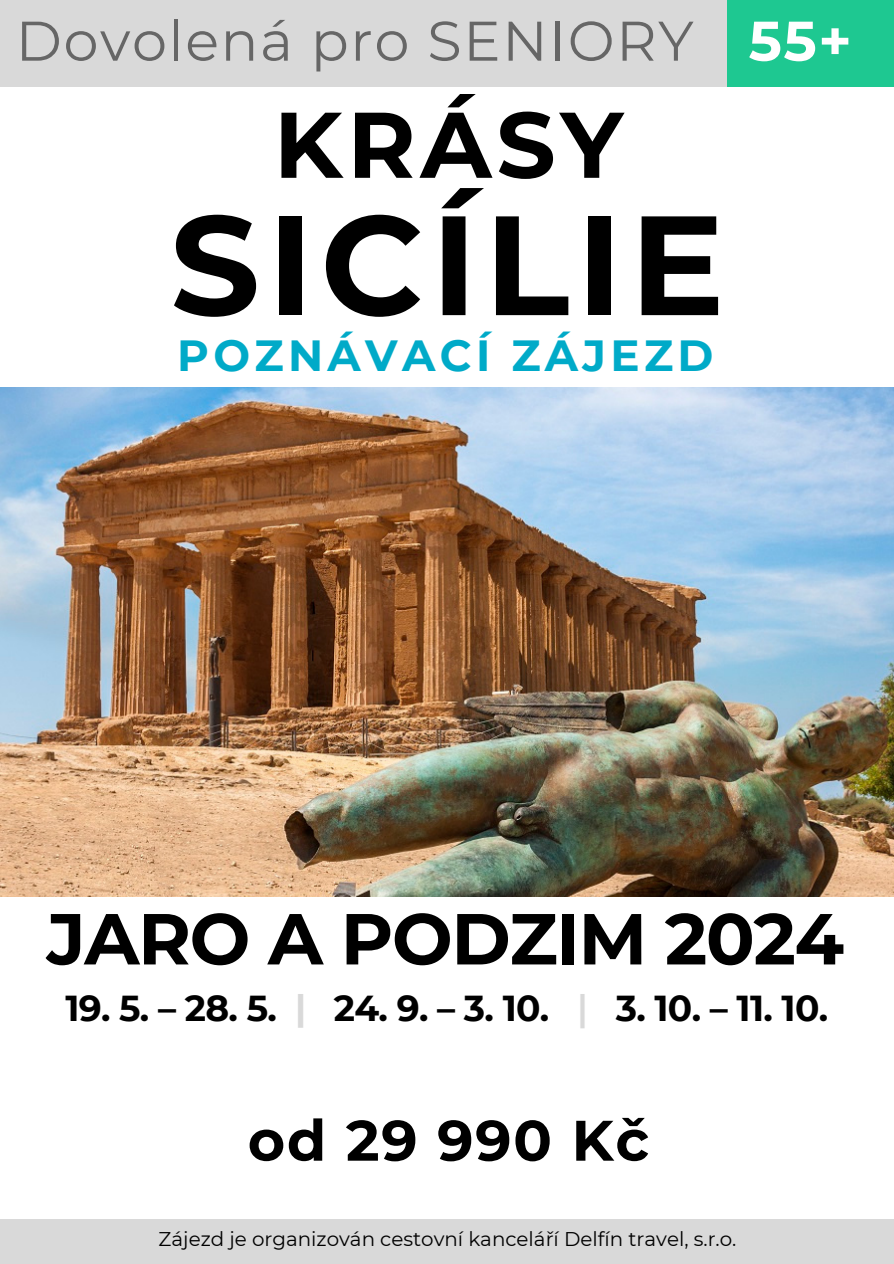
<style>
.page{position:relative;width:894px;height:1264px;background:#fff}
.page>*{position:absolute;margin:0;border:0;box-sizing:border-box;transform-origin:0 0}
.t1{font:700 141px "Montserrat";letter-spacing:.05em;color:#000}
.t2{font:700 93px "Montserrat";letter-spacing:.05em;color:#000}
.t3{font:700 72px "Montserrat";letter-spacing:-.02em;color:#000}
.t4{font:700 57px "Montserrat";letter-spacing:.03em;color:#000}
.t5{font:55.65px "Montserrat";letter-spacing:.03em;color:#666}
.t6{font:700 55.65px "Montserrat";color:#fff}
.t7{font:700 43.5px "Montserrat";letter-spacing:.1em;color:#00aac8}
.t8{font:700 36px "Montserrat";letter-spacing:-.02em;color:#000}
.t9{font:19.8px "Montserrat";color:#000}
.s1{color:#d9d9d9}
.s2{font-weight:600;color:#d9d9d9}
</style>
<div class="page">
<div style="left:0;top:0;width:841px;height:87px;background:#d9d9d9"></div>
<div style="left:727px;top:0;width:166px;height:87px;background:#1ec891"></div>
<div style="left:0;top:1219px;width:893px;height:44px;background:#d9d9d9"></div>
<img style="left:0;top:387px;width:893px;height:509px">
<p class="t5" style="left:16px;top:7px;width:679px">Dovolená pro SENIORY</p>
<h4 class="t6" style="left:748px;top:7px;width:105px">55+</h4>
<p class="t2" style="left:274px;top:88px;width:351px">KRÁSY</p>
<p class="t1" style="left:170px;top:178px;width:556px">SICÍLIE</p>
<h2 class="t7" style="left:177px;top:329px;width:537px">POZNÁVACÍ ZÁJEZD</h2>
<p class="t3" style="left:47px;top:894px;width:798px">JARO A PODZIM 2024</p>
<h6 class="t8" style="left:65px;top:985px;width:764px">19. 5. – 28. 5. <span class="s1">|</span> 24. 9. – 3. 10. <span class="s2">|</span> 3. 10. – 11. 10.</h6>
<h5 class="t4" style="left:248px;top:1105px;width:403px">od 29 990 Kč</h5>
<h3 class="t9" style="left:159px;top:1226px;width:579px">Zájezd je organizován cestovní kanceláří Delfín travel, s.r.o.</h3>
</div>
